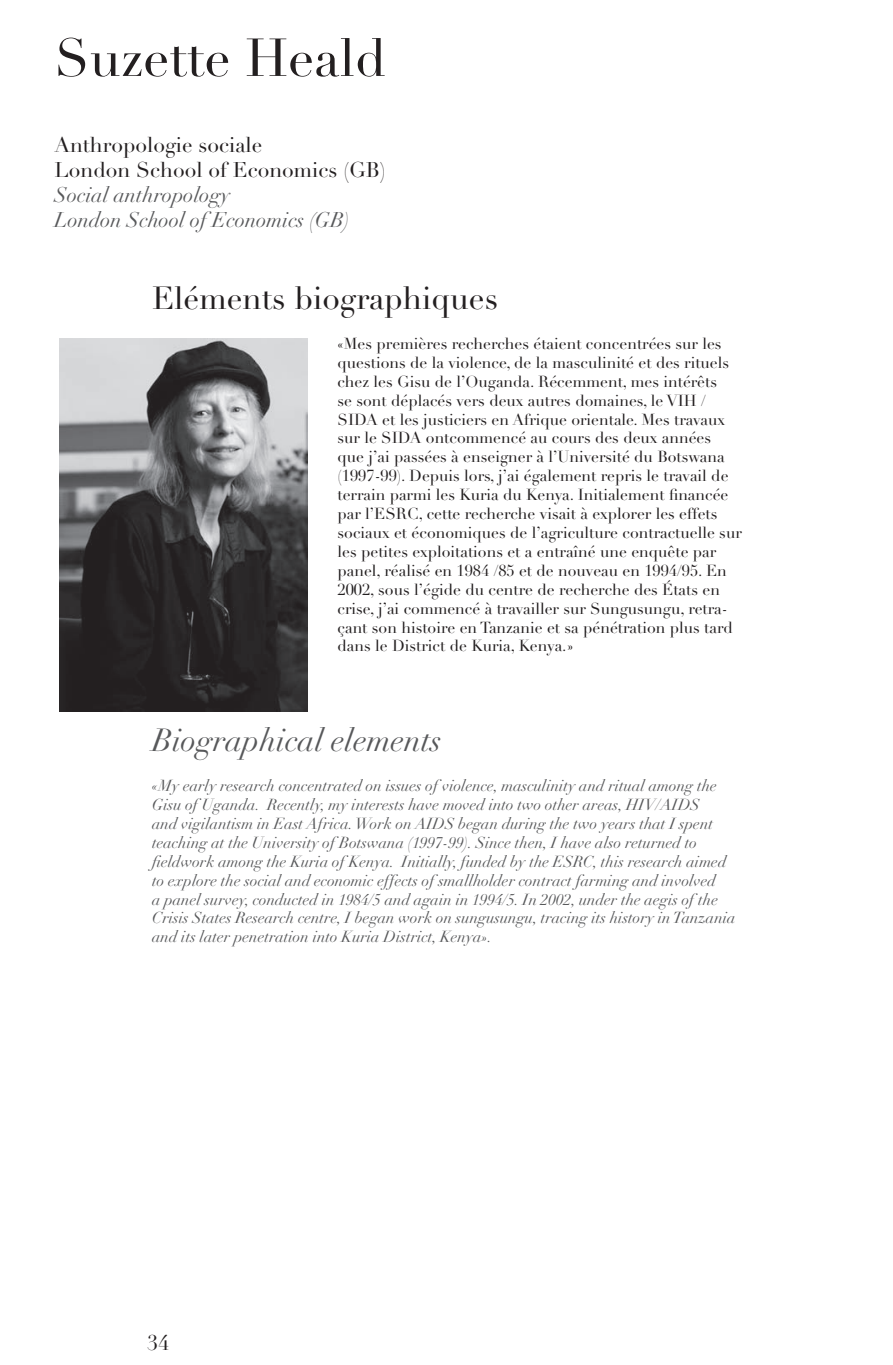
<style>
.page{position:relative;width:893px;height:1365px;background:#fff}
.page>*{position:absolute;margin:0;border:0;box-sizing:border-box;transform-origin:0 0}
.t1{font:52.5px "Didot LT Std";color:#231f20}
.t2{font:31.5px "Didot LT Std";color:#231f20}
.t3{font:italic 31.5px "Didot LT Std";color:#57585a}
.t4{font:21px/25.2px "Didot LT Std";color:#231f20}
.t5{font:italic 21px/25.2px "Didot LT Std";color:#57585a}
.t6{font:15.75px/18.9px "Didot LT Std";color:#231f20}
.t7{font:italic 15.75px/18.9px "Didot LT Std";color:#57585a}
</style>
<div class="page">
<img style="left:60px;top:339px;width:248px;height:372px">
<h1 class="t1" style="left:55px;top:26px;width:333px">Suzette Heald</h1>
<h3 class="t4" style="left:55px;top:132px;width:333px">Anthropologie sociale<br>London School of Economics (GB)</h3>
<h3 class="t5" style="left:55px;top:182px;width:297px">Social anthropology<br>London School of Economics (GB)</h3>
<h2 class="t2" style="left:152px;top:279px;width:347px">Eléments biographiques</h2>
<p class="t6" style="left:338px;top:334px;width:406px">«Mes premières recherches étaient concentrées sur les questions de la violence, de la masculinité et des rituels chez les Gisu de l’Ouganda. Récemment, mes intérêts<br>se sont déplacés vers deux autres domaines, le VIH / SIDA et les justiciers en Afrique orientale. Mes travaux sur le SIDA ontcommencé au cours des deux années<br>que j’ai passées à enseigner à l’Université du Botswana (1997-99). Depuis lors, j’ai également repris le travail de terrain parmi les Kuria du Kenya. Initialement financée par l’ESRC, cette recherche visait à explorer les effets sociaux et économiques de l’agriculture contractuelle sur les petites exploitations et a entraîné une enquête par panel, réalisé en 1984 /85 et de nouveau en 1994/95. En 2002, sous l’égide du centre de recherche des États en crise, j’ai commencé à travailler sur Sungusungu, retra&shy;çant son histoire en Tanzanie et sa pénétration plus tard dans le District de Kuria, Kenya.»</p>
<h2 class="t3" style="left:152px;top:721px;width:291px">Biographical elements</h2>
<p class="t7" style="left:152px;top:776px;width:585px">«My early research concentrated on issues of violence, masculinity and ritual among the Gisu of Uganda. Recently, my interests have moved into two other areas, HIV/AIDS<br>and vigilantism in East Africa. Work on AIDS began during the two years that I spent teaching at the University of Botswana (1997-99). Since then, I have also returned to fieldwork among the Kuria of Kenya. Initially, funded by the ESRC, this research aimed to explore the social and economic effects of smallholder contract farming and involved<br>a panel survey, conducted in 1984/5 and again in 1994/5. In 2002, under the aegis of the Crisis States Research centre, I began work on sungusungu, tracing its history in Tanzania and its later penetration into Kuria District, Kenya».</p>
<h3 class="t4" style="left:147px;top:1330px;width:23px">34</h3>
</div>
